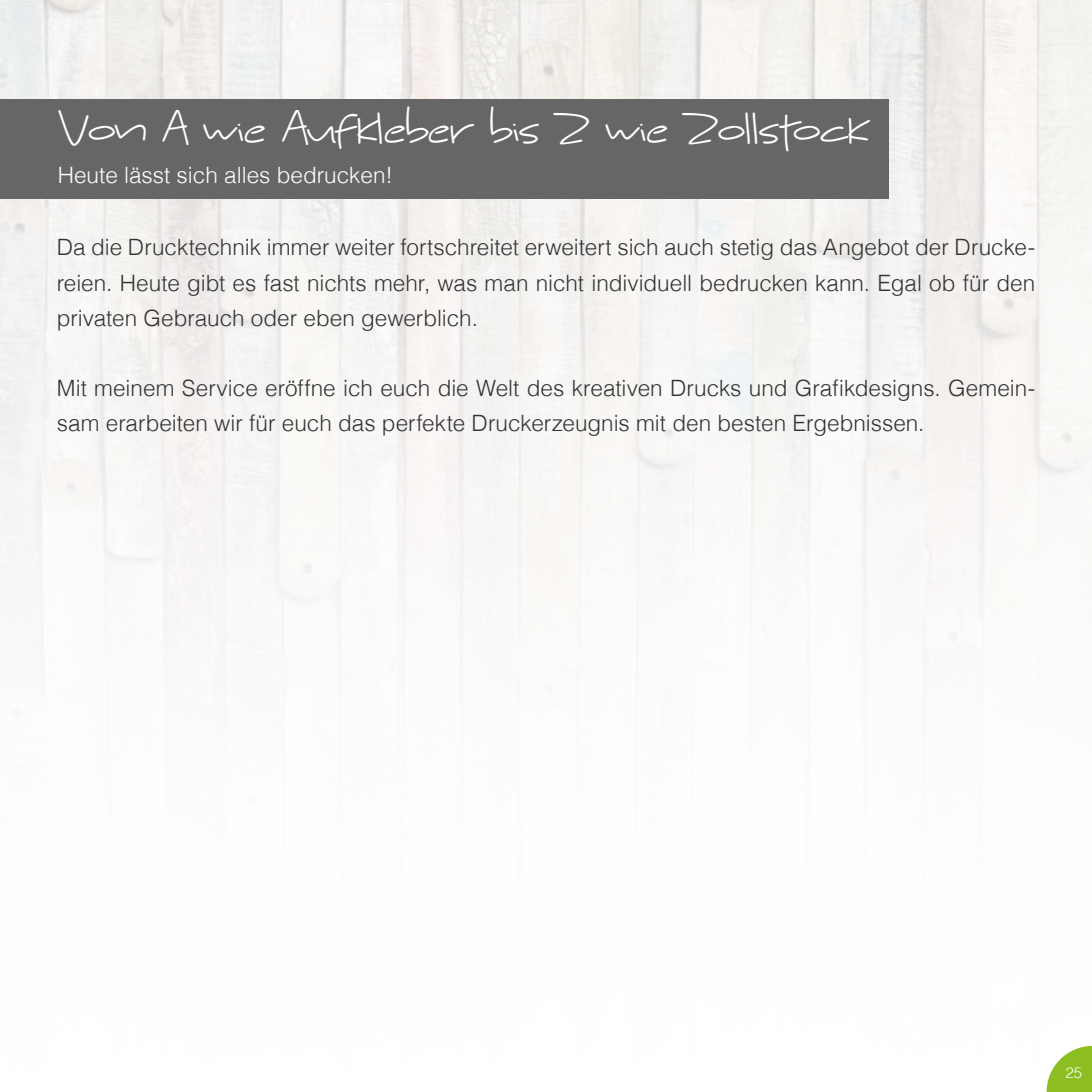
<style>
.page{position:relative;width:1092px;height:1092px;background:#fff}
.page>*{position:absolute;margin:0;border:0;box-sizing:border-box;transform-origin:0 0}
.t1{font:42.5px "Kyne Morgan";color:#fff}
.t2{font:300 22.5px/35px "Helvetica";color:#333;text-align:justify}
.t3{font:300 22.5px "Helvetica";color:#fff}
.t4{font:300 15px "Helvetica";color:#fff}
</style>
<div class="page">
<img style="left:0;top:0;width:1091px;height:653px">
<svg style="left:1046px;top:1045px;width:45px;height:46px"></svg>
<div style="left:0;top:99px;width:888px;height:100px;background:#666"></div>
<p class="t1" style="left:58px;top:100px;width:811px">Von A wie Aufkleber bis Z wie Zollstock</p>
<p class="t3" style="left:58px;top:156px;width:337px">Heute lässt sich alles bedrucken!</p>
<p class="t2" style="left:57px;top:228px;width:979px">Da die Drucktechnik immer weiter fortschreitet erweitert sich auch stetig das Angebot der Drucke&shy;reien. Heute gibt es fast nichts mehr, was man nicht individuell bedrucken kann. Egal ob für den privaten Gebrauch oder eben gewerblich.</p>
<p class="t2" style="left:57px;top:368px;width:979px">Mit meinem Service eröffne ich euch die Welt des kreativen Drucks und Grafikdesigns. Gemein&shy;sam erarbeiten wir für euch das perfekte Druckerzeugnis mit den besten Ergebnissen.</p>
<p class="t4" style="left:1065px;top:1059px;width:18px">25</p>
</div>
